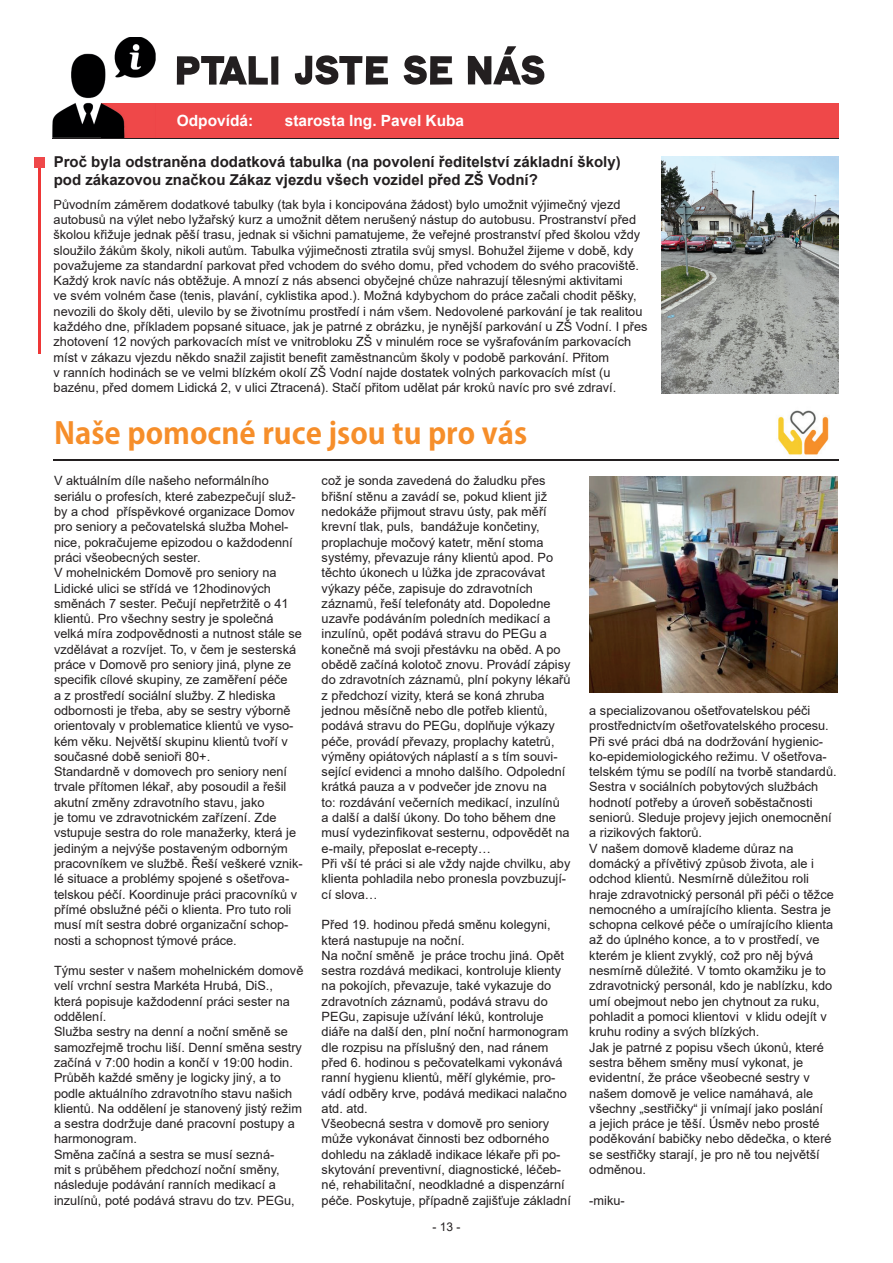
<style>
.page{position:relative;width:893px;height:1263px;background:#fff}
.page>*{position:absolute;margin:0;border:0;box-sizing:border-box;transform-origin:0 0}
.t1{font:55.8px "Stroud";letter-spacing:-.005em;color:#231f20}
.t2{font:700 29.7px "Koz Go Pr 6 N";color:#f68e2a}
.t3{font:700 15.45px "Arial";color:#fff}
.t4{font:700 15px/18px "Arial";color:#231f20}
.t5{font:12.75px/15.3px "Arial";color:#231f20}
.t6{font:12px "Arial";color:#231f20}
</style>
<div class="page">
<img style="left:778px;top:410px;width:51px;height:45px">
<hr style="left:54px;top:459px;width:785px;height:2px;background:#231f20">
<img style="left:589px;top:476px;width:249px;height:217px">
<div style="left:101px;top:103px;width:738px;height:35px;background:#ef4849"></div>
<hr style="left:52px;top:138px;width:787px;height:1px;background:#231f20">
<img style="left:52px;top:37px;width:104px;height:101px">
<img style="left:101px;top:103px;width:55px;height:35px">
<hr style="left:38px;top:158px;width:2px;height:196px;background:#ee3636">
<div style="left:34px;top:157px;width:11px;height:11px;background:#ef484a"></div>
<img style="left:661px;top:156px;width:178px;height:238px">
<h1 class="t1" style="left:177px;top:43px;width:371px">PTALI JSTE SE NÁS</h1>
<p class="t3" style="left:177px;top:110px;width:78px">Odpovídá:</p>
<p class="t3" style="left:285px;top:110px;width:181px">starosta Ing. Pavel Kuba</p>
<p class="t4" style="left:54px;top:153px;width:568px">Proč byla odstraněna dodatková tabulka (na povolení ředitelství základní školy) pod zákazovou značkou Zákaz vjezdu všech vozidel před ZŠ Vodní?</p>
<p class="t5" style="left:54px;top:196px;width:595px">Původním záměrem dodatkové tabulky (tak byla i koncipována žádost) bylo umožnit výjimečný vjezd autobusů na výlet nebo lyžařský kurz a umožnit dětem nerušený nástup do autobusu. Prostranství před školou křižuje jednak pěší trasu, jednak si všichni pamatujeme, že veřejné prostranství před školou vždy sloužilo žákům školy, nikoli autům. Tabulka výjimečnosti ztratila svůj smysl. Bohužel žijeme v době, kdy považujeme za standardní parkovat před vchodem do svého domu, před vchodem do svého pracoviště.<br>Každý krok navíc nás obtěžuje. A mnozí z nás absenci obyčejné chůze nahrazují tělesnými aktivitami<br>ve svém volném čase (tenis, plavání, cyklistika apod.). Možná kdybychom do práce začali chodit pěšky, nevozili do školy děti, ulevilo by se životnímu prostředí i nám všem. Nedovolené parkování je tak realitou každého dne, příkladem popsané situace, jak je patrné z obrázku, je nynější parkování u ZŠ Vodní. I přes zhotovení 12 nových parkovacích míst ve vnitrobloku ZŠ v minulém roce se vyšrafováním parkovacích míst v zákazu vjezdu někdo snažil zajistit benefit zaměstnancům školy v podobě parkování. Přitom<br>v ranních hodinách se ve velmi blízkém okolí ZŠ Vodní najde dostatek volných parkovacích míst (u bazénu, před domem Lidická 2, v ulici Ztracená). Stačí přitom udělat pár kroků navíc pro své zdraví.</p>
<h2 class="t2" style="left:54px;top:416px;width:475px">Naše pomocné ruce jsou tu pro vás</h2>
<p class="t5" style="left:54px;top:473px;width:250px">V aktuálním díle našeho neformálního seriálu o profesích, které zabezpečují služ&shy;by a chod příspěvkové organizace Domov pro seniory a pečovatelská služba Mohel&shy;nice, pokračujeme epizodou o každodenní práci všeobecných sester.<br>V mohelnickém Domově pro seniory na Lidické ulici se střídá ve 12hodinových směnách 7 sester. Pečují nepřetržitě o 41 klientů. Pro všechny sestry je společná velká míra zodpovědnosti a nutnost stále se vzdělávat a rozvíjet. To, v čem je sesterská práce v Domově pro seniory jiná, plyne ze specifik cílové skupiny, ze zaměření péče<br>a z prostředí sociální služby. Z hlediska odbornosti je třeba, aby se sestry výborně orientovaly v problematice klientů ve vyso&shy;kém věku. Největší skupinu klientů tvoří v současné době senioři 80+.<br>Standardně v domovech pro seniory není trvale přítomen lékař, aby posoudil a řešil akutní změny zdravotního stavu, jako<br>je tomu ve zdravotnickém zařízení. Zde vstupuje sestra do role manažerky, která je jediným a nejvýše postaveným odborným pracovníkem ve službě. Řeší veškeré vznik&shy;lé situace a problémy spojené s ošetřova&shy;telskou péčí. Koordinuje práci pracovníků v přímé obslužné péči o klienta. Pro tuto roli musí mít sestra dobré organizační schop&shy;nosti a schopnost týmové práce.</p>
<p class="t5" style="left:54px;top:963px;width:251px">Týmu sester v našem mohelnickém domově velí vrchní sestra Markéta Hrubá, DiS., která popisuje každodenní práci sester na oddělení.<br>Služba sestry na denní a noční směně se samozřejmě trochu liší. Denní směna sestry začíná v 7:00 hodin a končí v 19:00 hodin.<br>Průběh každé směny je logicky jiný, a to podle aktuálního zdravotního stavu našich klientů. Na oddělení je stanovený jistý režim a sestra dodržuje dané pracovní postupy a harmonogram.<br>Směna začíná a sestra se musí sezná-<br>mit s průběhem předchozí noční směny, následuje podávání ranních medikací a inzulínů, poté podává stravu do tzv. PEGu,</p>
<p class="t5" style="left:322px;top:473px;width:250px">což je sonda zavedená do žaludku přes břišní stěnu a zavádí se, pokud klient již nedokáže přijmout stravu ústy, pak měří krevní tlak, puls, bandážuje končetiny, proplachuje močový katetr, mění stoma systémy, převazuje rány klientů apod. Po těchto úkonech u lůžka jde zpracovávat výkazy péče, zapisuje do zdravotních záznamů, řeší telefonáty atd. Dopoledne uzavře podáváním poledních medikací a inzulínů, opět podává stravu do PEGu a konečně má svoji přestávku na oběd. A po obědě začíná kolotoč znovu. Provádí zápisy do zdravotních záznamů, plní pokyny lékařů z předchozí vizity, která se koná zhruba jednou měsíčně nebo dle potřeb klientů, podává stravu do PEGu, doplňuje výkazy péče, provádí převazy, proplachy katetrů, výměny opiátových náplastí a s tím souvi&shy;sející evidenci a mnoho dalšího. Odpolední krátká pauza a v podvečer jde znovu na<br>to: rozdávání večerních medikací, inzulínů<br>a další a další úkony. Do toho během dne musí vydezinfikovat sesternu, odpovědět na e-maily, přeposlat e-recepty…<br>Při vší té práci si ale vždy najde chvilku, aby klienta pohladila nebo pronesla povzbuzují&shy;cí slova…</p>
<p class="t5" style="left:322px;top:917px;width:251px">Před 19. hodinou předá směnu kolegyni, která nastupuje na noční.<br>Na noční směně je práce trochu jiná. Opět sestra rozdává medikaci, kontroluje klienty na pokojích, převazuje, také vykazuje do zdravotních záznamů, podává stravu do PEGu, zapisuje užívání léků, kontroluje diáře na další den, plní noční harmonogram dle rozpisu na příslušný den, nad ránem před 6. hodinou s pečovatelkami vykonává ranní hygienu klientů, měří glykémie, pro&shy;vádí odběry krve, podává medikaci nalačno atd. atd.<br>Všeobecná sestra v domově pro seniory může vykonávat činnosti bez odborného dohledu na základě indikace lékaře při po&shy;skytování preventivní, diagnostické, léčeb&shy;né, rehabilitační, neodkladné a dispenzární péče. Poskytuje, případně zajišťuje základní</p>
<p class="t6" style="left:432px;top:1218px;width:30px">- 13 -</p>
<p class="t5" style="left:589px;top:703px;width:249px">a specializovanou ošetřovatelskou péči prostřednictvím ošetřovatelského procesu.<br>Při své práci dbá na dodržování hygienic&shy;ko-epidemiologického režimu. V ošetřova&shy;telském týmu se podílí na tvorbě standardů.<br>Sestra v sociálních pobytových službách hodnotí potřeby a úroveň soběstačnosti seniorů. Sleduje projevy jejich onemocnění a rizikových faktorů.<br>V našem domově klademe důraz na domácký a přívětivý způsob života, ale i odchod klientů. Nesmírně důležitou roli hraje zdravotnický personál při péči o těžce nemocného a umírajícího klienta. Sestra je schopna celkové péče o umírajícího klienta až do úplného konce, a to v prostředí, ve kterém je klient zvyklý, což pro něj bývá nesmírně důležité. V tomto okamžiku je to zdravotnický personál, kdo je nablízku, kdo umí obejmout nebo jen chytnout za ruku, pohladit a pomoci klientovi v klidu odejít v kruhu rodiny a svých blízkých.<br>Jak je patrné z popisu všech úkonů, které sestra během směny musí vykonat, je evidentní, že práce všeobecné sestry v našem domově je velice namáhavá, ale všechny „sestřičky“ ji vnímají jako poslání<br>a jejich práce je těší. Úsměv nebo prosté poděkování babičky nebo dědečka, o které se sestřičky starají, je pro ně tou největší odměnou.</p>
<p class="t5" style="left:589px;top:1192px;width:37px">-miku-</p>
</div>
